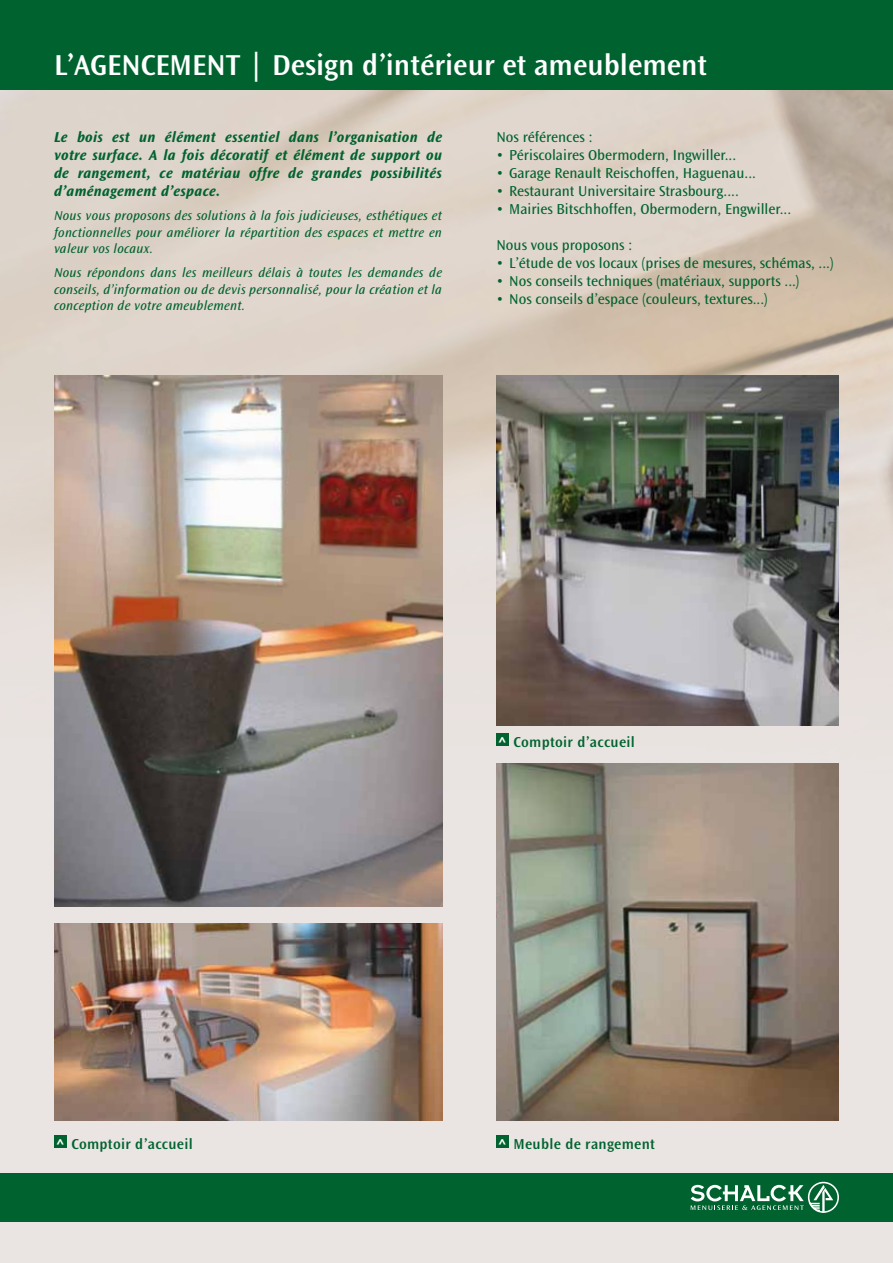
<style>
.page{position:relative;width:893px;height:1263px;background:#fff}
.page>*{position:absolute;margin:0;border:0;box-sizing:border-box;transform-origin:0 0}
.t1{font:600 30px "Ocean Sans Std";color:#fff}
.t2{font:15px "Ocean Sans Std";color:#00632f}
.t3{font:italic 700 15px/18px "Ocean Sans Std";letter-spacing:.02em;color:#00632f;text-align:justify}
.t4{font:600 15px "Ocean Sans Std";letter-spacing:.02em;color:#00632f}
.t5{font:italic 13.5px/16.2px "Ocean Sans Std";letter-spacing:.02em;color:#00632f;text-align:justify}
.s1{font-weight:700;color:#fff}
</style>
<div class="page">
<div style="left:0;top:91px;width:893px;height:1172px;background:#eae4e2"></div>
<img style="left:0;top:89px;width:893px;height:751px">
<div style="left:0;top:0;width:893px;height:89px;background:#00632f"></div>
<div style="left:0;top:1173px;width:893px;height:48px;background:#00632f"></div>
<svg style="left:691px;top:1181px;width:148px;height:32px"></svg>
<div style="left:54px;top:1135px;width:13px;height:13px;background:#00632f"></div>
<div style="left:496px;top:1135px;width:13px;height:13px;background:#00632f"></div>
<div style="left:496px;top:733px;width:13px;height:13px;background:#00632f"></div>
<img style="left:54px;top:924px;width:388px;height:196px">
<img style="left:54px;top:375px;width:388px;height:532px">
<img style="left:496px;top:763px;width:343px;height:357px">
<img style="left:496px;top:375px;width:343px;height:350px">
<h1 class="t1" style="left:54px;top:48px;width:655px">L’agencement | design d’intérieur et ameublement</h1>
<p class="t3" style="left:54px;top:128px;width:390px">Le bois est un élément essentiel dans l’organisation de votre surface. A la fois décoratif et élément de support ou de rangement, ce matériau offre de grandes possibilités d’aménagement d’espace.</p>
<p class="t5" style="left:54px;top:208px;width:389px">Nous vous proposons des solutions à la fois judicieuses, esthétiques et fonctionnelles pour améliorer la répartition des espaces et mettre en valeur vos locaux.</p>
<p class="t5" style="left:54px;top:265px;width:390px">Nous répondons dans les meilleurs délais à toutes les demandes de conseils, d’information ou de devis personnalisé, pour la création et la conception de votre ameublement.</p>
<p class="t2" style="left:496px;top:128px;width:98px">Nos références :</p>
<p class="t2" style="left:496px;top:146px;width:241px">• Périscolaires Obermodern, Ingwiller...</p>
<p class="t2" style="left:496px;top:164px;width:261px">• Garage Renault Reischoffen, Haguenau...</p>
<p class="t2" style="left:496px;top:182px;width:244px">• Restaurant Universitaire Strasbourg....</p>
<p class="t2" style="left:496px;top:200px;width:296px">• Mairies Bitschhoffen, Obermodern, Engwiller...</p>
<p class="t2" style="left:496px;top:236px;width:138px">Nous vous proposons :</p>
<p class="t2" style="left:496px;top:254px;width:339px">• L’étude de vos locaux (prises de mesures, schémas, ...)</p>
<p class="t2" style="left:496px;top:272px;width:305px">• Nos conseils techniques (matériaux, supports ...)</p>
<p class="t2" style="left:496px;top:290px;width:273px">• Nos conseils d’espace (couleurs, textures...)</p>
<p class="t4" style="left:498px;top:733px;width:139px"><span class="s1">^</span> Comptoir d’accueil</p>
<p class="t4" style="left:56px;top:1135px;width:139px"><span class="s1">^</span> Comptoir d’accueil</p>
<p class="t4" style="left:498px;top:1135px;width:159px"><span class="s1">^</span> Meuble de rangement</p>
</div>
